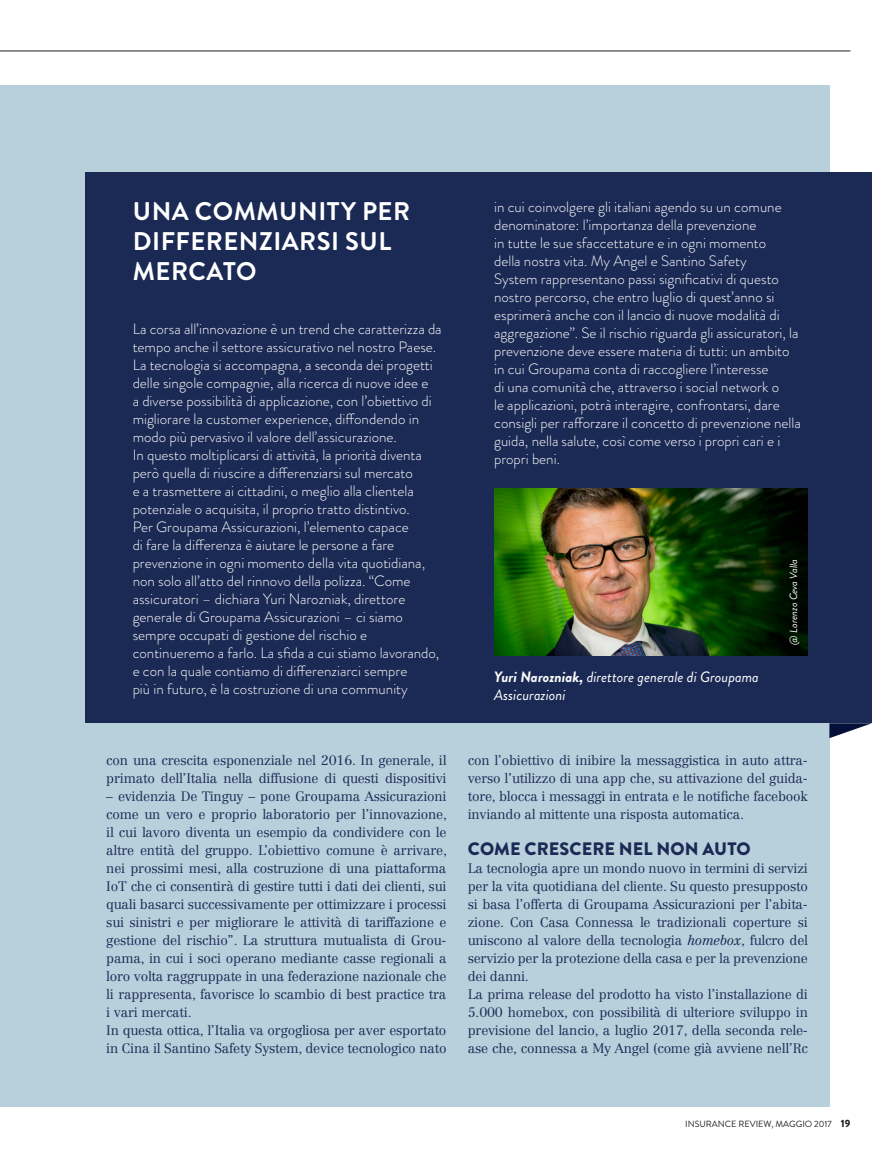
<style>
.page{position:relative;width:893px;height:1170px;background:#fff}
.page>*{position:absolute;margin:0;border:0;box-sizing:border-box;transform-origin:0 0}
.t1{font:700 25.5px/30px "Brandon Grotesque";letter-spacing:.02em;color:#fff}
.t2{font:900 18px "Brandon Grotesque";letter-spacing:.005em;color:#1b2a54}
.t3{font:300 15px/18px "Brandon Grotesque";color:#fff}
.t4{font:italic 15px/18px "Brandon Grotesque";color:#fff}
.t5{font:300 13.5px/18px "Centennial LT Std";letter-spacing:-.015em;color:#1b2a54;text-align:justify}
.t6{font:italic 10.5px "Brandon Grotesque";color:#fff}
.t7{font:9px "Brandon Grotesque";color:#231f20}
.s1{font-weight:700}
.s2{font-style:italic}
.s3{font-weight:900;font-size:10.5px}
</style>
<div class="page">
<div style="left:0;top:85px;width:829px;height:1021px;background:#b8cfdc"></div>
<hr style="left:0;top:51px;width:850px;height:1px;background:#231f20">
<div style="left:85px;top:172px;width:787px;height:551px;background:#1b2a54"></div>
<svg style="left:829px;top:723px;width:43px;height:15px"></svg>
<img style="left:494px;top:489px;width:314px;height:166px">
<p class="t1" style="left:133px;top:196px;width:279px">UNA COMMUNITY PER<br>DIFFERENZIARSI SUL<br>MERCATO</p>
<p class="t3" style="left:133px;top:319px;width:311px">La corsa all’innovazione è un trend che caratterizza da tempo anche il settore assicurativo nel nostro Paese.<br>La tecnologia si accompagna, a seconda dei progetti delle singole compagnie, alla ricerca di nuove idee e<br>a diverse possibilità di applicazione, con l’obiettivo di migliorare la customer experience, diffondendo in modo più pervasivo il valore dell’assicurazione.</p>
<p class="t3" style="left:133px;top:445px;width:291px">In questo moltiplicarsi di attività, la priorità diventa però quella di riuscire a differenziarsi sul mercato e a trasmettere ai cittadini, o meglio alla clientela potenziale o acquisita, il proprio tratto distintivo.</p>
<p class="t3" style="left:133px;top:517px;width:308px">Per Groupama Assicurazioni, l’elemento capace<br>di fare la differenza è aiutare le persone a fare prevenzione in ogni momento della vita quotidiana, non solo all’atto del rinnovo della polizza. “Come assicuratori – dichiara Yuri Narozniak, direttore generale di Groupama Assicurazioni – ci siamo sempre occupati di gestione del rischio e continueremo a farlo. La sfida a cui stiamo lavorando, e con la quale contiamo di differenziarci sempre<br>più in futuro, è la costruzione di una community</p>
<p class="t3" style="left:494px;top:198px;width:308px">in cui coinvolgere gli italiani agendo su un comune denominatore: l’importanza della prevenzione<br>in tutte le sue sfaccettature e in ogni momento<br>della nostra vita. My Angel e Santino Safety<br>System rappresentano passi significativi di questo nostro percorso, che entro luglio di quest’anno si esprimerà anche con il lancio di nuove modalità di aggregazione”. Se il rischio riguarda gli assicuratori, la prevenzione deve essere materia di tutti: un ambito in cui Groupama conta di raccogliere l’interesse<br>di una comunità che, attraverso i social network o<br>le applicazioni, potrà interagire, confrontarsi, dare consigli per rafforzare il concetto di prevenzione nella guida, nella salute, così come verso i propri cari e i propri beni.</p>
<p class="t4" style="left:494px;top:667px;width:266px"><span class="s1">Yuri Narozniak,</span> direttore generale di Groupama<br>Assicurazioni</p>
<p class="t6" style="left:786px;top:644px;width:87px;rotate:-90deg">@ Lorenzo Ceva Valla</p>
<p class="t5" style="left:106px;top:751px;width:342px">con una crescita esponenziale nel 2016. In generale, il primato dell’Italia nella diffusione di questi dispositivi</p>
<p class="t5" style="left:106px;top:787px;width:342px">– evidenzia De Tinguy – pone Groupama Assicurazioni come un vero e proprio laboratorio per l’innovazione, il cui lavoro diventa un esempio da condividere con le altre entità del gruppo. L’obiettivo comune è arrivare, nei prossimi mesi, alla costruzione di una piattaforma IoT che ci consentirà di gestire tutti i dati dei clienti, sui quali basarci successivamente per ottimizzare i processi sui sinistri e per migliorare le attività di tariffazione e gestione del rischio”. La struttura mutualista di Grou&shy;pama, in cui i soci operano mediante casse regionali a loro volta raggruppate in una federazione nazionale che li rappresenta, favorisce lo scambio di best practice tra i vari mercati.</p>
<p class="t5" style="left:106px;top:1021px;width:342px">In questa ottica, l’Italia va orgogliosa per aver esportato in Cina il Santino Safety System, device tecnologico nato</p>
<p class="t5" style="left:468px;top:751px;width:342px">con l’obiettivo di inibire la messaggistica in auto attra&shy;verso l’utilizzo di una app che, su attivazione del guida&shy;tore, blocca i messaggi in entrata e le notifiche facebook inviando al mittente una risposta automatica.</p>
<p class="t2" style="left:468px;top:835px;width:284px">COME CRESCERE NEL NON AUTO</p>
<p class="t5" style="left:468px;top:859px;width:342px">La tecnologia apre un mondo nuovo in termini di servizi per la vita quotidiana del cliente. Su questo presupposto si basa l’offerta di Groupama Assicurazioni per l’abita&shy;zione. Con Casa Connessa le tradizionali coperture si uniscono al valore della tecnologia <span class="s2">homebox</span>, fulcro del servizio per la protezione della casa e per la prevenzione dei danni.</p>
<p class="t5" style="left:468px;top:985px;width:342px">La prima release del prodotto ha visto l’installazione di 5.000 homebox, con possibilità di ulteriore sviluppo in previsione del lancio, a luglio 2017, della seconda rele&shy;ase che, connessa a My Angel (come già avviene nell’Rc</p>
<p class="t7" style="left:685px;top:1117px;width:167px">INSURANCE REVIEW, MAGGIO 2017 <span class="s3">19</span></p>
</div>
